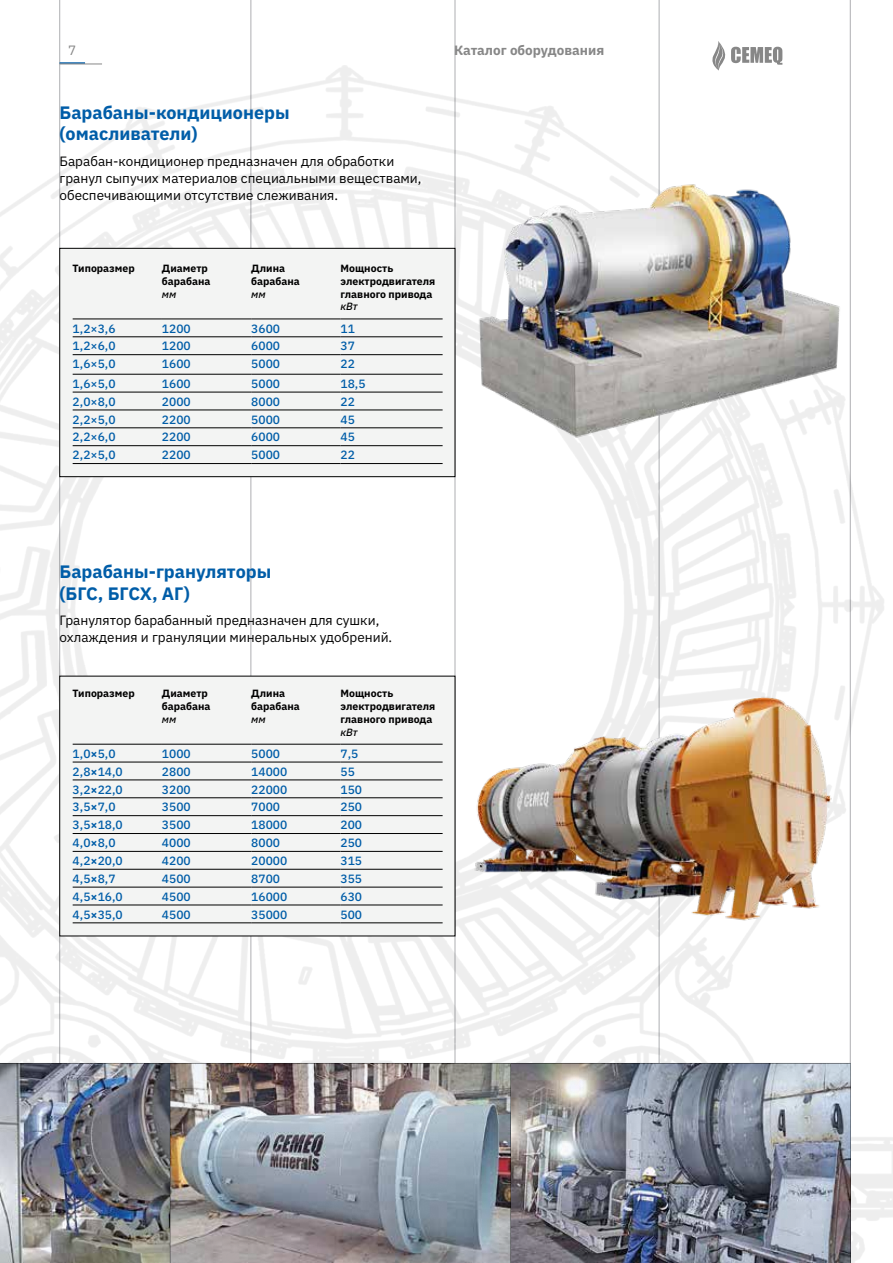
<style>
.page{position:relative;width:893px;height:1263px;background:#fff}
.page>*{position:absolute;margin:0;border:0;box-sizing:border-box;transform-origin:0 0}
.t1{font:700 18px/21.3px "IBM Plex Sans";color:#005da8}
.t2{font:13.5px/17px "IBM Plex Sans";color:#000}
.t3{font:700 13.5px "IBM Plex Sans";color:#878787}
.t4{font:13.5px "IBM Plex Sans";color:#878787}
.t5{font:500 12px "IBM Plex Sans";color:#005da8}
.t6{font:700 10.5px/12.8px "IBM Plex Sans";color:#000}
.t7{font:italic 500 10.5px "IBM Plex Sans";color:#000}
.s1{font-weight:700}
</style>
<div class="page">
<hr style="left:59px;top:0;width:1px;height:1263px;background:#aeafb2">
<hr style="left:251px;top:0;width:1px;height:1263px;background:#aeafb2">
<hr style="left:455px;top:0;width:1px;height:1263px;background:#aeafb2">
<hr style="left:659px;top:0;width:1px;height:1263px;background:#aeafb2">
<hr style="left:850px;top:0;width:1px;height:1263px;background:#aeafb2">
<img style="left:0;top:65px;width:893px;height:1198px">
<hr style="left:60px;top:62px;width:25px;height:2px;background:#005da8">
<hr style="left:60px;top:64px;width:42px;height:1px;background:#878787">
<svg style="left:709px;top:41px;width:73px;height:30px"></svg>
<img style="left:468px;top:167px;width:382px;height:292px">
<img style="left:469px;top:685px;width:383px;height:238px">
<svg style="left:59px;top:248px;width:396px;height:229px"></svg>
<svg style="left:59px;top:676px;width:396px;height:260px"></svg>
<div style="left:0;top:1062px;width:172px;height:201px;background:#89b3df;opacity:.2"></div>
<div style="left:509px;top:1062px;width:343px;height:201px;background:#89b3df;opacity:.2"></div>
<div style="left:169px;top:1062px;width:343px;height:201px;background:#89b3df;opacity:.2"></div>
<p class="t4" style="left:68px;top:40px;width:10px">7</p>
<p class="t3" style="left:454px;top:40px;width:152px">Каталог оборудования</p>
<h1 class="t1" style="left:60px;top:101px;width:232px">Барабаны-кондиционеры (омасливатели)</h1>
<p class="t2" style="left:60px;top:151px;width:364px">Барабан-кондиционер предназначен для обработки гранул сыпучих материалов специальными веществами, обеспечивающими отсутствие слеживания.</p>
<p class="t6" style="left:73px;top:261px;width:64px">Типоразмер</p>
<p class="t6" style="left:162px;top:261px;width:50px">Диаметр барабана</p>
<p class="t7" style="left:162px;top:286px;width:16px">мм</p>
<p class="t6" style="left:251px;top:261px;width:50px">Длина барабана</p>
<p class="t7" style="left:251px;top:286px;width:16px">мм</p>
<p class="t6" style="left:341px;top:261px;width:96px">Мощность электродвигателя главного привода</p>
<p class="t7" style="left:341px;top:298px;width:19px">кВт</p>
<p class="t5" style="left:73px;top:319px;width:44px">1,2×3,6</p>
<p class="t5" style="left:162px;top:319px;width:30px">1200</p>
<p class="t5" style="left:251px;top:319px;width:30px">3600</p>
<p class="t5" style="left:341px;top:319px;width:16px">11</p>
<p class="t5" style="left:73px;top:337px;width:44px">1,2×6,0</p>
<p class="t5" style="left:162px;top:337px;width:30px">1200</p>
<p class="t5" style="left:251px;top:337px;width:30px">6000</p>
<p class="t5" style="left:341px;top:337px;width:16px">37</p>
<p class="t5" style="left:73px;top:355px;width:44px">1,6×5,0</p>
<p class="t5" style="left:162px;top:355px;width:30px">1600</p>
<p class="t5" style="left:251px;top:355px;width:30px">5000</p>
<p class="t5" style="left:341px;top:355px;width:16px">22</p>
<p class="t5" style="left:73px;top:374px;width:44px">1,6×5,0</p>
<p class="t5" style="left:162px;top:374px;width:30px">1600</p>
<p class="t5" style="left:251px;top:374px;width:30px">5000</p>
<p class="t5" style="left:341px;top:374px;width:27px">18,5</p>
<p class="t5" style="left:73px;top:392px;width:44px">2,0×8,0</p>
<p class="t5" style="left:162px;top:392px;width:30px">2000</p>
<p class="t5" style="left:251px;top:392px;width:30px">8000</p>
<p class="t5" style="left:341px;top:392px;width:16px">22</p>
<p class="t5" style="left:73px;top:410px;width:44px">2,2×5,0</p>
<p class="t5" style="left:162px;top:410px;width:30px">2200</p>
<p class="t5" style="left:251px;top:410px;width:30px">5000</p>
<p class="t5" style="left:341px;top:410px;width:16px">45</p>
<p class="t5" style="left:73px;top:428px;width:44px">2,2×6,0</p>
<p class="t5" style="left:162px;top:428px;width:30px">2200</p>
<p class="t5" style="left:251px;top:428px;width:30px">6000</p>
<p class="t5" style="left:341px;top:428px;width:16px">45</p>
<p class="t5" style="left:73px;top:446px;width:44px">2,2×5,0</p>
<p class="t5" style="left:162px;top:446px;width:30px">2200</p>
<p class="t5" style="left:251px;top:446px;width:30px">5000</p>
<p class="t5" style="left:341px;top:446px;width:16px">22</p>
<h1 class="t1" style="left:60px;top:560px;width:213px">Барабаны-грануляторы (БГС, БГСХ, АГ)</h1>
<p class="t2" style="left:60px;top:611px;width:334px">Гранулятор барабанный предназначен для сушки, охлаждения и грануляции минеральных удобрений.</p>
<p class="t6" style="left:73px;top:686px;width:64px">Типоразмер</p>
<p class="t6" style="left:162px;top:686px;width:50px">Диаметр барабана</p>
<p class="t7" style="left:162px;top:711px;width:16px">мм</p>
<p class="t6" style="left:251px;top:686px;width:50px">Длина барабана</p>
<p class="t7" style="left:251px;top:711px;width:16px">мм</p>
<p class="t6" style="left:341px;top:686px;width:96px">Мощность электродвигателя главного привода</p>
<p class="t7" style="left:341px;top:724px;width:19px">кВт</p>
<p class="t5" style="left:73px;top:744px;width:44px">1,0<span class="s1">×</span>5,0</p>
<p class="t5" style="left:162px;top:744px;width:30px">1000</p>
<p class="t5" style="left:251px;top:744px;width:30px">5000</p>
<p class="t5" style="left:341px;top:744px;width:19px">7,5</p>
<p class="t5" style="left:73px;top:762px;width:52px">2,8<span class="s1">×</span>14,0</p>
<p class="t5" style="left:162px;top:762px;width:30px">2800</p>
<p class="t5" style="left:251px;top:762px;width:37px">14000</p>
<p class="t5" style="left:341px;top:762px;width:16px">55</p>
<p class="t5" style="left:73px;top:780px;width:52px">3,2<span class="s1">×</span>22,0</p>
<p class="t5" style="left:162px;top:780px;width:30px">3200</p>
<p class="t5" style="left:251px;top:780px;width:37px">22000</p>
<p class="t5" style="left:341px;top:780px;width:23px">150</p>
<p class="t5" style="left:73px;top:798px;width:44px">3,5<span class="s1">×</span>7,0</p>
<p class="t5" style="left:162px;top:798px;width:30px">3500</p>
<p class="t5" style="left:251px;top:798px;width:30px">7000</p>
<p class="t5" style="left:341px;top:798px;width:23px">250</p>
<p class="t5" style="left:73px;top:816px;width:52px">3,5<span class="s1">×</span>18,0</p>
<p class="t5" style="left:162px;top:816px;width:30px">3500</p>
<p class="t5" style="left:251px;top:816px;width:37px">18000</p>
<p class="t5" style="left:341px;top:816px;width:23px">200</p>
<p class="t5" style="left:73px;top:833px;width:44px">4,0<span class="s1">×</span>8,0</p>
<p class="t5" style="left:162px;top:833px;width:30px">4000</p>
<p class="t5" style="left:251px;top:833px;width:30px">8000</p>
<p class="t5" style="left:341px;top:833px;width:23px">250</p>
<p class="t5" style="left:73px;top:851px;width:52px">4,2<span class="s1">×</span>20,0</p>
<p class="t5" style="left:162px;top:851px;width:30px">4200</p>
<p class="t5" style="left:251px;top:851px;width:37px">20000</p>
<p class="t5" style="left:341px;top:851px;width:23px">315</p>
<p class="t5" style="left:73px;top:869px;width:44px">4,5<span class="s1">×</span>8,7</p>
<p class="t5" style="left:162px;top:869px;width:30px">4500</p>
<p class="t5" style="left:251px;top:869px;width:30px">8700</p>
<p class="t5" style="left:341px;top:869px;width:23px">355</p>
<p class="t5" style="left:73px;top:887px;width:52px">4,5<span class="s1">×</span>16,0</p>
<p class="t5" style="left:162px;top:887px;width:30px">4500</p>
<p class="t5" style="left:251px;top:887px;width:37px">16000</p>
<p class="t5" style="left:341px;top:887px;width:23px">630</p>
<p class="t5" style="left:73px;top:905px;width:52px">4,5<span class="s1">×</span>35,0</p>
<p class="t5" style="left:162px;top:905px;width:30px">4500</p>
<p class="t5" style="left:251px;top:905px;width:37px">35000</p>
<p class="t5" style="left:341px;top:905px;width:23px">500</p>
</div>
